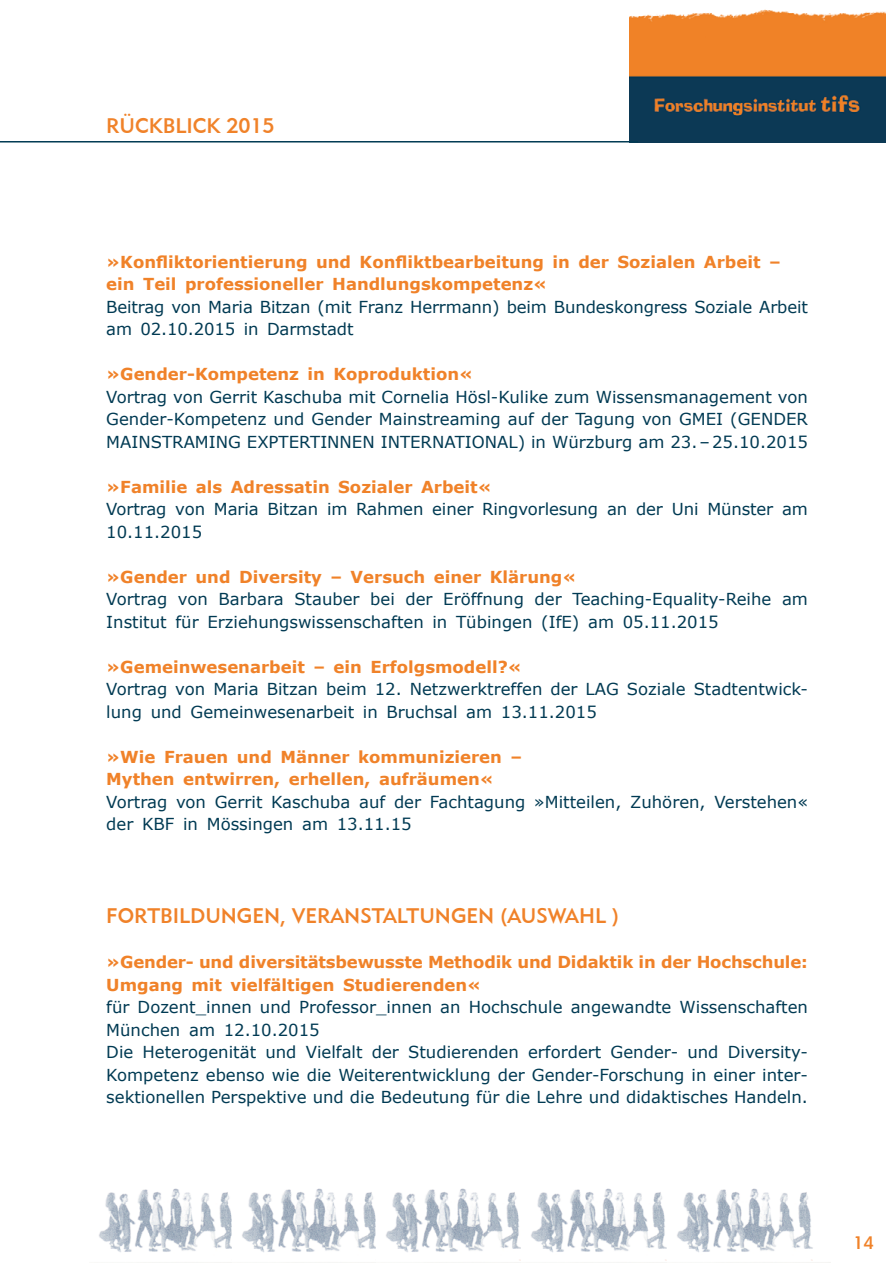
<style>
.page{position:relative;width:893px;height:1263px;background:#fff}
.page>*{position:absolute;margin:0;border:0;box-sizing:border-box;transform-origin:0 0}
.t1{font:21px "Geometric 415 BT Medium A";color:#f08229}
.t2{font:18px "Geometric 415 BT Medium A";color:#f08229}
.t3{font:16.5px/22.5px "Verdana";color:#003a53}
.t4{font:700 16.5px/22.5px "Verdana";color:#f08229}
</style>
<div class="page">
<img style="left:99px;top:1188px;width:133px;height:75px">
<img style="left:242px;top:1188px;width:134px;height:75px">
<img style="left:386px;top:1188px;width:135px;height:75px">
<img style="left:629px;top:9px;width:256px;height:133px">
<img style="left:531px;top:1188px;width:136px;height:75px">
<img style="left:677px;top:1188px;width:153px;height:75px">
<hr style="left:0;top:141px;width:638px;height:2px;background:#003a53">
<p class="t1" style="left:106px;top:113px;width:170px">RÜCKBLICK 2015</p>
<p class="t4" style="left:106px;top:250px;width:676px">»Konfliktorientierung und Konfliktbearbeitung in der Sozialen Arbeit – ein Teil professioneller Handlungskompetenz«</p>
<p class="t3" style="left:106px;top:295px;width:703px">Beitrag von Maria Bitzan (mit Franz Herrmann) beim Bundeskongress Soziale Arbeit am 02.10.2015 in Darmstadt</p>
<p class="t4" style="left:106px;top:363px;width:368px">»Gender-Kompetenz in Koproduktion«</p>
<p class="t3" style="left:106px;top:385px;width:703px;text-align:justify">Vortrag von Gerrit Kaschuba mit Cornelia Hösl-Kulike zum Wissensmanagement von Gender-Kompetenz und Gender Mainstreaming auf der Tagung von GMEI (GENDER MAINSTRAMING EXPTERTINNEN INTERNATIONAL) in Würzburg am 23.–25.10.2015</p>
<p class="t4" style="left:106px;top:475px;width:387px">»Familie als Adressatin Sozialer Arbeit«</p>
<p class="t3" style="left:106px;top:498px;width:703px">Vortrag von Maria Bitzan im Rahmen einer Ringvorlesung an der Uni Münster am<br>10.11.2015</p>
<p class="t4" style="left:106px;top:565px;width:472px">»Gender und Diversity – Versuch einer Klärung«</p>
<p class="t3" style="left:106px;top:588px;width:703px">Vortrag von Barbara Stauber bei der Eröffnung der Teaching-Equality-Reihe am<br>Institut für Erziehungswissenschaften in Tübingen (IfE) am 05.11.2015</p>
<p class="t4" style="left:106px;top:655px;width:417px">»Gemeinwesenarbeit – ein Erfolgsmodell?«</p>
<p class="t3" style="left:106px;top:678px;width:703px">Vortrag von Maria Bitzan beim 12. Netzwerktreffen der LAG Soziale Stadtentwick&shy;lung und Gemeinwesenarbeit in Bruchsal am 13.11.2015</p>
<p class="t4" style="left:106px;top:745px;width:417px">»Wie Frauen und Männer kommunizieren –<br>Mythen entwirren, erhellen, aufräumen«</p>
<p class="t3" style="left:106px;top:790px;width:703px">Vortrag von Gerrit Kaschuba auf der Fachtagung »Mitteilen, Zuhören, Verstehen« der KBF in Mössingen am 13.11.15</p>
<p class="t1" style="left:106px;top:903px;width:40px">FORTBIL</p>
<p class="t1" style="left:190px;top:903px;width:430px">DUNGEN, VERANSTALTUNGEN (AUSWAHL )</p>
<p class="t4" style="left:106px;top:950px;width:703px">»Gender- und diversitätsbewusste Methodik und Didaktik in der Hochschule:<br>U mgang mit vielfältigen Studierenden«</p>
<p class="t3" style="left:106px;top:996px;width:703px">für Dozent_innen und Professor_innen an Hochschule angewandte Wissenschaften München am 12.10.2015<br>Die Heterogenität und Vielfalt der Studierenden erfordert Gender- und Diversity-Kompetenz ebenso wie die Weiterentwicklung der Gender-Forschung in einer inter&shy;sektionellen Perspektive und die Bedeutung für die Lehre und didaktisches Handeln.</p>
<p class="t2" style="left:853px;top:1232px;width:22px">14</p>
</div>
